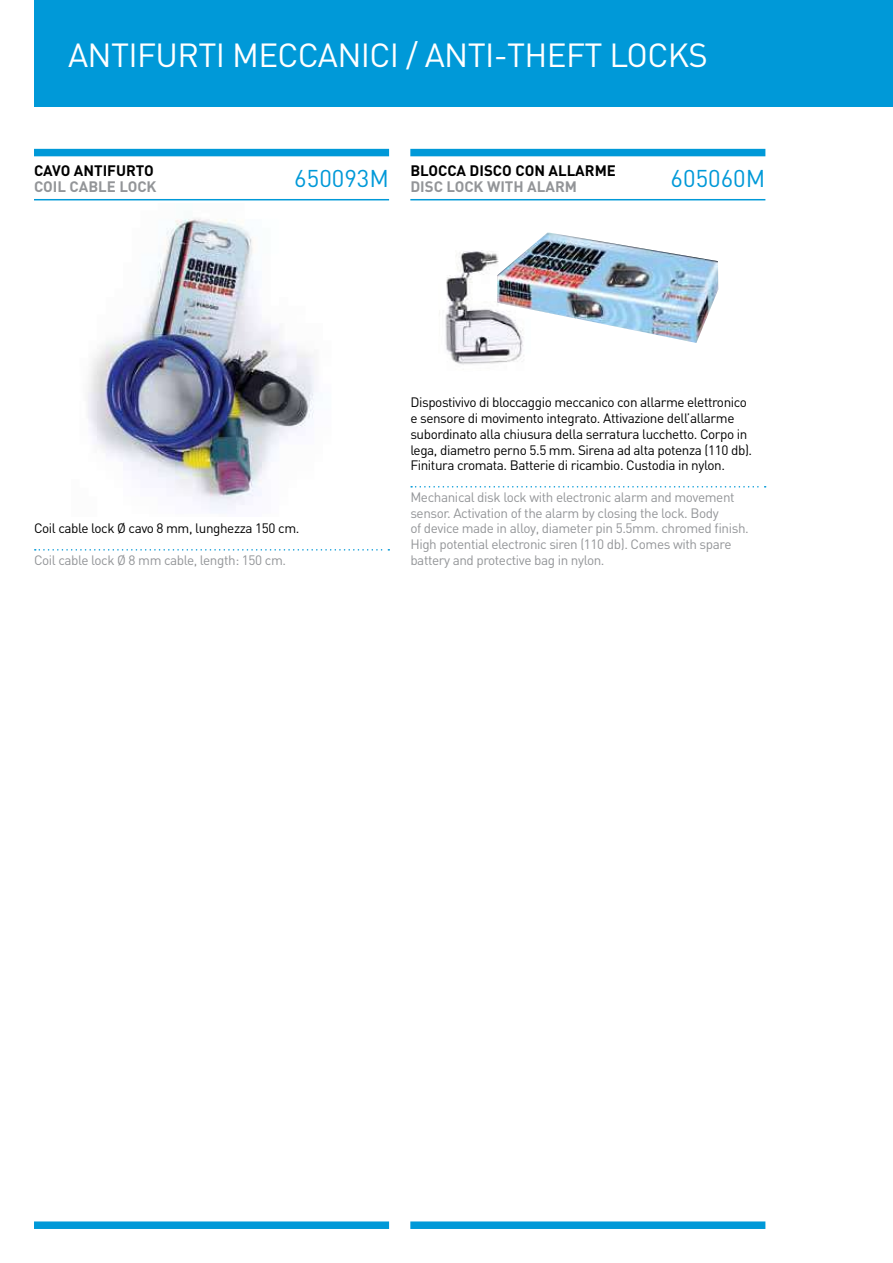
<style>
.page{position:relative;width:893px;height:1263px;background:#fff}
.page>*{position:absolute;margin:0;border:0;box-sizing:border-box;transform-origin:0 0}
.t1{font:33px "DIN";letter-spacing:-.02em;color:#fff}
.t2{font:24px "DIN";color:#0099d8}
.t3{font:700 15px "DIN";color:#000}
.t4{font:700 15px "DIN";color:#939598}
.t5{font:13.5px/15.8px "DIN";letter-spacing:-.03em;color:#000}
.t6{font:13.5px/15.8px "DIN";letter-spacing:-.03em;color:#939598}
</style>
<div class="page">
<div style="left:34px;top:1221px;width:355px;height:8px;background:#0099d8"></div>
<div style="left:410px;top:1221px;width:355px;height:8px;background:#0099d8"></div>
<div style="left:34px;top:0;width:859px;height:106px;background:#0099d8"></div>
<img style="left:88px;top:218px;width:226px;height:293px">
<svg style="left:35px;top:549px;width:354px;height:2px"></svg>
<svg style="left:411px;top:486px;width:355px;height:1px"></svg>
<img style="left:445px;top:251px;width:79px;height:114px">
<img style="left:497px;top:232px;width:221px;height:111px">
<hr style="left:410px;top:199px;width:355px;height:1px;background:#0099d8">
<div style="left:410px;top:149px;width:355px;height:7px;background:#0099d8"></div>
<hr style="left:34px;top:199px;width:355px;height:1px;background:#0099d8">
<div style="left:34px;top:149px;width:355px;height:7px;background:#0099d8"></div>
<h1 class="t1" style="left:68px;top:34px;width:641px">ANTIFURTI MECCANICI / ANTI-THEFT LOCKS</h1>
<p class="t3" style="left:34px;top:160px;width:121px">CAVO ANTIFURTO</p>
<p class="t4" style="left:34px;top:177px;width:124px">COIL CABLE LOCK</p>
<h2 class="t2" style="left:294px;top:164px;width:96px">650093M</h2>
<h2 class="t2" style="left:671px;top:164px;width:96px">605060M</h2>
<p class="t3" style="left:410px;top:160px;width:207px">BLOCCA DISCO CON ALLARME</p>
<p class="t4" style="left:410px;top:177px;width:168px">DISC LOCK WITH ALARM</p>
<p class="t5" style="left:34px;top:520px;width:267px">Coil cable lock Ø cavo 8 mm, lunghezza 150 cm.</p>
<p class="t6" style="left:34px;top:552px;width:254px">Coil cable lock Ø 8 mm cable, length: 150 cm.</p>
<p class="t5" style="left:410px;top:394px;width:343px">Dispostivivo di bloccaggio meccanico con allarme elettronico e sensore di movimento integrato. Attivazione dell’allarme subordinato alla chiusura della serratura lucchetto. Corpo in lega, diametro perno 5.5 mm. Sirena ad alta potenza (110 db).<br>Finitura cromata. Batterie di ricambio. Custodia in nylon.</p>
<p class="t6" style="left:410px;top:489px;width:340px">Mechanical disk lock with electronic alarm and movement sensor. Activation of the alarm by closing the lock. Body<br>of device made in alloy, diameter pin 5.5mm. chromed finish.<br>High potential electronic siren (110 db). Comes with spare battery and protective bag in nylon.</p>
</div>
